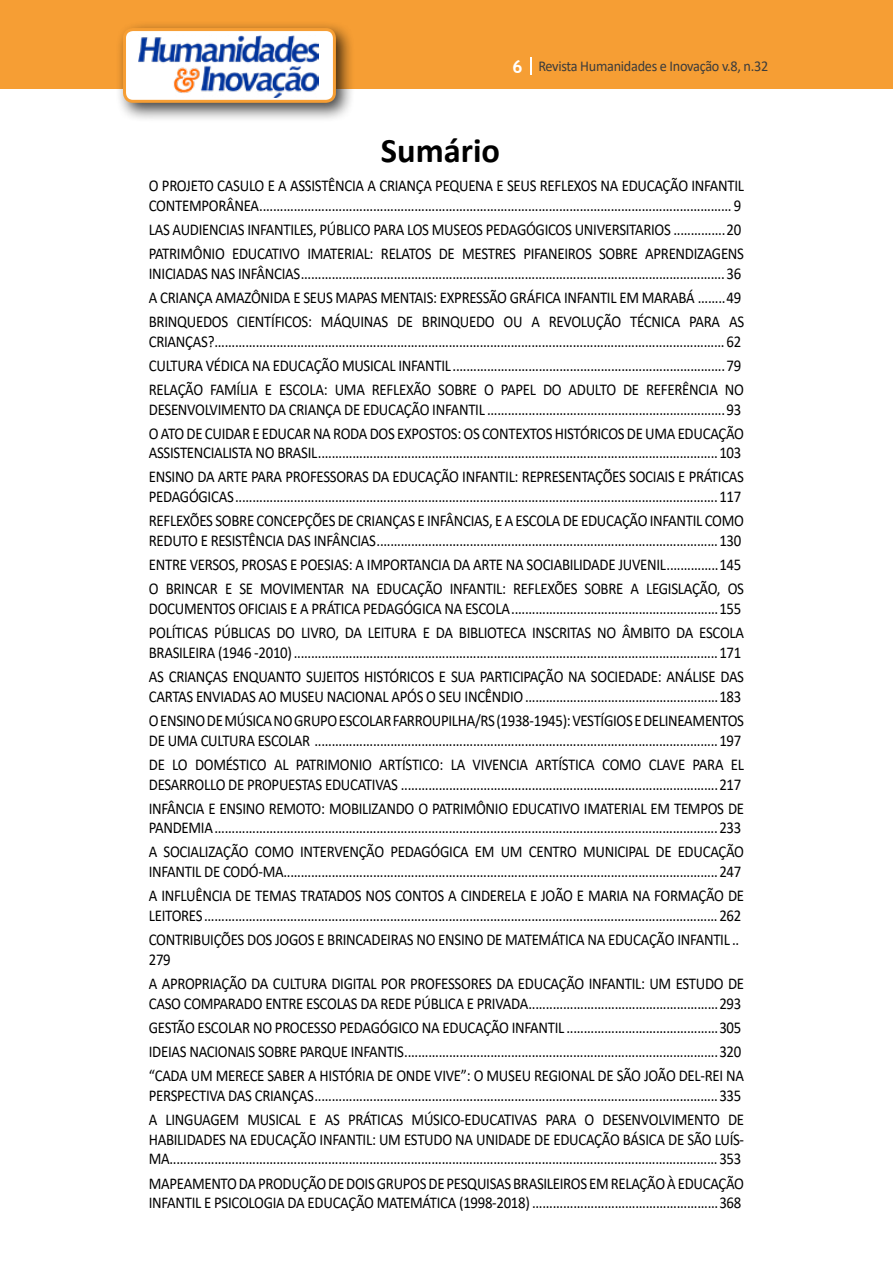
<style>
.page{position:relative;width:893px;height:1263px;background:#fff}
.page>*{position:absolute;margin:0;border:0;box-sizing:border-box;transform-origin:0 0}
.t1{font:700 34.5px "Calibri";color:#000}
.t2{font:16.5px/24px "Calibri";letter-spacing:-.02em;color:#000;scale:.9 1}
.t3{font:15px "Calibri";letter-spacing:-.02em;color:#3c3c3b;scale:.95 1}
.s1{font-family:"Trebuchet MS";font-weight:700;font-size:18px;color:#fff}
</style>
<div class="page">
<div style="left:0;top:0;width:893px;height:88px;background:#f69e34"></div>
<svg style="left:530px;top:57px;width:2px;height:18px"></svg>
<div style="left:115px;top:20px;width:241px;height:102px;background:#000;opacity:.75"></div>
<div style="left:125px;top:30px;width:209px;height:71px;background:#fff;border-radius:9px"></div>
<img style="left:138px;top:35px;width:181px;height:62px">
<div style="left:123px;top:28px;width:213px;height:75px;border:3px solid #f69e34;border-radius:9px"></div>
<p class="t3" style="left:512px;top:56px;width:271px"><span class="s1">6</span> Revista Humanidades e Inovação v.8, n.32</p>
<h1 class="t1" style="left:381px;top:126px;width:121px">Sumário</h1>
<p class="t2" style="left:149px;top:175px;width:663px;line-height:19.8px">O PROJETO CASULO E A ASSISTÊNCIA A CRIANÇA PEQUENA E SEUS REFLEXOS NA EDUCAÇÃO INFANTIL<br>CONTEMPORÂNEA......................................................................................................................................... 9</p>
<p class="t2" style="left:149px;top:217px;width:663px">LAS AUDIENCIAS INFANTILES, PÚBLICO PARA LOS MUSEOS PEDAGÓGICOS UNIVERSITARIOS ...............20<br>PATRIMÔNIO EDUCATIVO IMATERIAL: RELATOS DE MESTRES PIFANEIROS SOBRE APRENDIZAGENS</p>
<p class="t2" style="left:149px;top:261px;width:663px">INICIADAS NAS INFÂNCIAS...........................................................................................................................36<br>A CRIANÇA AMAZÔNIDA E SEUS MAPAS MENTAIS: EXPRESSÃO GRÁFICA INFANTIL EM MARABÁ ........49<br>BRINQUEDOS CIENTÍFICOS: MÁQUINAS DE BRINQUEDO OU A REVOLUÇÃO TÉCNICA PARA AS</p>
<p class="t2" style="left:149px;top:329px;width:663px">CRIANÇAS?.................................................................................................................................................... 62<br>CULTURA VÉDICA NA EDUCAÇÃO MUSICAL INFANTIL...............................................................................79<br>RELAÇÃO FAMÍLIA E ESCOLA: UMA REFLEXÃO SOBRE O PAPEL DO ADULTO DE REFERÊNCIA NO</p>
<p class="t2" style="left:149px;top:397px;width:663px">DESENVOLVIMENTO DA CRIANÇA DE EDUCAÇÃO INFANTIL .....................................................................93<br>O ATO DE CUIDAR E EDUCAR NA RODA DOS EXPOSTOS: OS CONTEXTOS HISTÓRICOS DE UMA EDUCAÇÃO</p>
<p class="t2" style="left:149px;top:440px;width:663px">ASSISTENCIALISTA NO BRASIL....................................................................................................................103<br>ENSINO DA ARTE PARA PROFESSORAS DA EDUCAÇÃO INFANTIL: REPRESENTAÇÕES SOCIAIS E PRÁTICAS</p>
<p class="t2" style="left:149px;top:484px;width:663px">PEDAGÓGICAS............................................................................................................................................117<br>REFLEXÕES SOBRE CONCEPÇÕES DE CRIANÇAS E INFÂNCIAS, E A ESCOLA DE EDUCAÇÃO INFANTIL COMO</p>
<p class="t2" style="left:149px;top:528px;width:663px">REDUTO E RESISTÊNCIA DAS INFÂNCIAS...................................................................................................130<br>ENTRE VERSOS, PROSAS E POESIAS: A IMPORTANCIA DA ARTE NA SOCIABILIDADE JUVENIL...............145<br>O BRINCAR E SE MOVIMENTAR NA EDUCAÇÃO INFANTIL: REFLEXÕES SOBRE A LEGISLAÇÃO, OS</p>
<p class="t2" style="left:149px;top:596px;width:663px">DOCUMENTOS OFICIAIS E A PRÁTICA PEDAGÓGICA NA ESCOLA............................................................155<br>POLÍTICAS PÚBLICAS DO LIVRO, DA LEITURA E DA BIBLIOTECA INSCRITAS NO ÂMBITO DA ESCOLA</p>
<p class="t2" style="left:149px;top:640px;width:663px">BRASILEIRA (1946 -2010)...........................................................................................................................171<br>AS CRIANÇAS ENQUANTO SUJEITOS HISTÓRICOS E SUA PARTICIPAÇÃO NA SOCIEDADE: ANÁLISE DAS</p>
<p class="t2" style="left:149px;top:684px;width:663px">CARTAS ENVIADAS AO MUSEU NACIONAL APÓS O SEU INCÊNDIO........................................................183<br>O ENSINO DE MÚSICA NO GRUPO ESCOLAR FARROUPILHA/RS (1938-1945): VESTÍGIOS E DELINEAMENTOS</p>
<p class="t2" style="left:149px;top:728px;width:663px">DE UMA CULTURA ESCOLAR .....................................................................................................................197<br>DE LO DOMÉSTICO AL PATRIMONIO ARTÍSTICO: LA VIVENCIA ARTÍSTICA COMO CLAVE PARA EL</p>
<p class="t2" style="left:149px;top:772px;width:663px">DESARROLLO DE PROPUESTAS EDUCATIVAS ............................................................................................217<br>INFÂNCIA E ENSINO REMOTO: MOBILIZANDO O PATRIMÔNIO EDUCATIVO IMATERIAL EM TEMPOS DE</p>
<p class="t2" style="left:149px;top:815px;width:663px">PANDEMIA..................................................................................................................................................233<br>A SOCIALIZAÇÃO COMO INTERVENÇÃO PEDAGÓGICA EM UM CENTRO MUNICIPAL DE EDUCAÇÃO</p>
<p class="t2" style="left:149px;top:859px;width:663px">INFANTIL DE CODÓ-MA..............................................................................................................................247<br>A INFLUÊNCIA DE TEMAS TRATADOS NOS CONTOS A CINDERELA E JOÃO E MARIA NA FORMAÇÃO DE</p>
<p class="t2" style="left:149px;top:903px;width:660px">LEITORES.....................................................................................................................................................262<br>CONTRIBUIÇÕES DOS JOGOS E BRINCADEIRAS NO ENSINO DE MATEMÁTICA NA EDUCAÇÃO INFANTIL ..</p>
<p class="t2" style="left:149px;top:947px;width:663px">279<br>A APROPRIAÇÃO DA CULTURA DIGITAL POR PROFESSORES DA EDUCAÇÃO INFANTIL: UM ESTUDO DE</p>
<p class="t2" style="left:149px;top:991px;width:663px">CASO COMPARADO ENTRE ESCOLAS DA REDE PÚBLICA E PRIVADA.......................................................293<br>GESTÃO ESCOLAR NO PROCESSO PEDAGÓGICO NA EDUCAÇÃO INFANTIL ............................................305<br>IDEIAS NACIONAIS SOBRE PARQUE INFANTIS...........................................................................................320 “CADA UM MERECE SABER A HISTÓRIA DE ONDE VIVE”: O MUSEU REGIONAL DE SÃO JOÃO DEL-REI NA</p>
<p class="t2" style="left:149px;top:1083px;width:663px">PERSPECTIVA DAS CRIANÇAS.....................................................................................................................335<br>A LINGUAGEM MUSICAL E AS PRÁTICAS MÚSICO-EDUCATIVAS PARA O DESENVOLVIMENTO DE</p>
<p class="t2" style="left:149px;top:1129px;width:663px;line-height:19.8px">HABILIDADES NA EDUCAÇÃO INFANTIL: UM ESTUDO NA UNIDADE DE EDUCAÇÃO BÁSICA DE SÃO LUÍS-<br>MA...............................................................................................................................................................353</p>
<p class="t2" style="left:149px;top:1173px;width:663px;line-height:19.8px">MAPEAMENTO DA PRODUÇÃO DE DOIS GRUPOS DE PESQUISAS BRASILEIROS EM RELAÇÃO À EDUCAÇÃO<br>INFANTIL E PSICOLOGIA DA EDUCAÇÃO MATEMÁTICA (1998-2018) ......................................................368</p>
</div>
